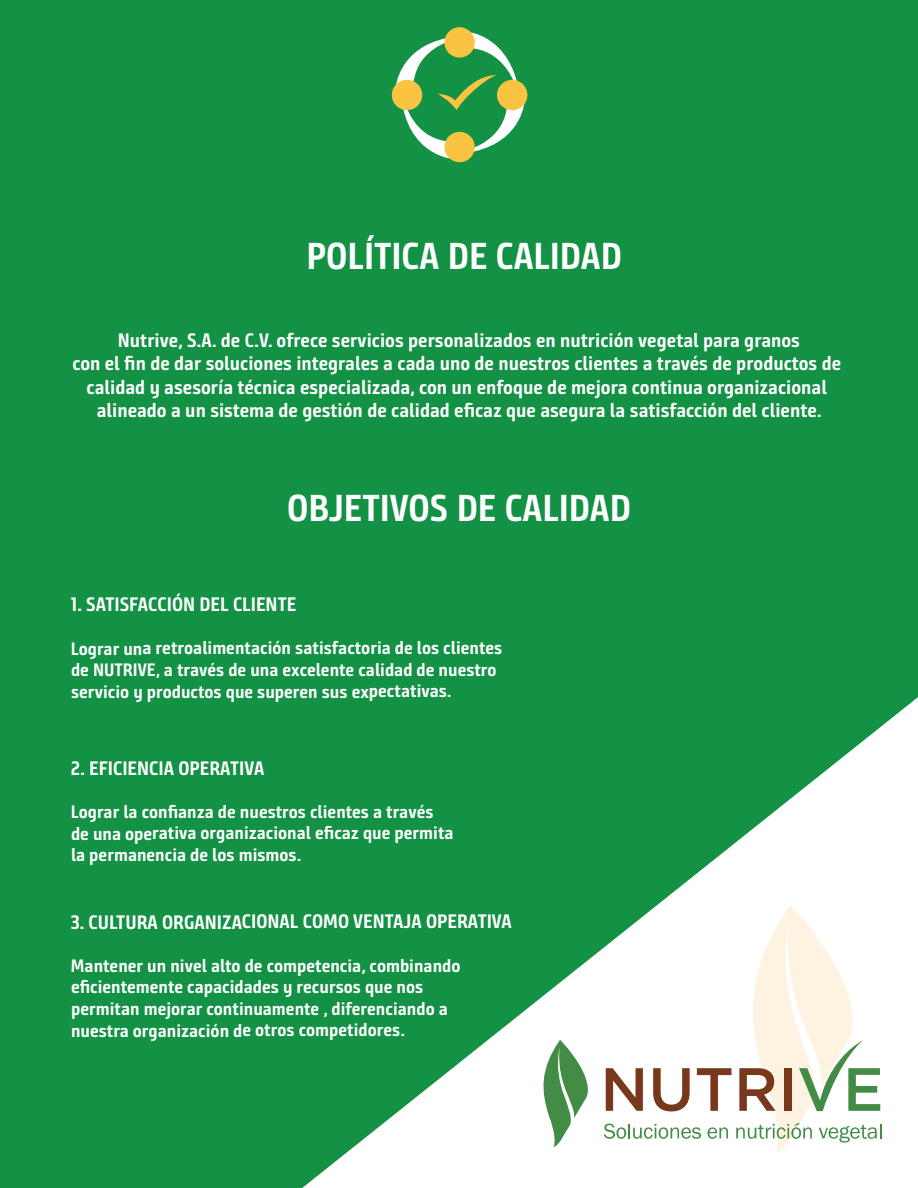
<style>
.page{position:relative;width:918px;height:1188px;background:#139144}
.page>*{position:absolute;margin:0;border:0;box-sizing:border-box;transform-origin:0 0}
.t1{font:700 37.5px "Bunday Sans";color:#fff}
.t2{font:700 19.5px/23.4px "Bunday Sans";color:#fff;text-align:center}
.t3{font:700 18px/21.6px "Bunday Sans";color:#fff}
</style>
<div class="page">
<svg style="left:302px;top:697px;width:616px;height:491px"></svg>
<div style="left:392px;top:80px;width:30px;height:30px;background:#fac442;border-radius:50%"></div>
<div style="left:497px;top:80px;width:30px;height:30px;background:#fac442;border-radius:50%"></div>
<div style="left:444px;top:132px;width:31px;height:30px;background:#fac442;border-radius:50%"></div>
<svg style="left:444px;top:27px;width:31px;height:31px"></svg>
<svg style="left:396px;top:29px;width:129px;height:130px"></svg>
<svg style="left:539px;top:1040px;width:49px;height:107px;background:#a0c5a1"></svg>
<svg style="left:604px;top:905px;width:277px;height:247px;background:#edece3"></svg>
<h1 class="t1" style="left:306px;top:233px;width:317px">POLÍTICA DE CALIDAD</h1>
<p class="t2" style="left:72px;top:328px;width:770px">Nutrive, S.A. de C.V. ofrece servicios personalizados en nutrición vegetal para granos<br>con el fin de dar soluciones integrales a cada uno de nuestros clientes a través de productos de calidad y asesoría técnica especializada, con un enfoque de mejora continua organizacional alineado a un sistema de gestión de calidad eficaz que asegura la satisfacción del cliente.</p>
<h1 class="t1" style="left:287px;top:486px;width:345px">OBJETIVOS DE CALIDAD</h1>
<p class="t2" style="left:71px;top:593px;width:227px">1. SATISFACCIÓN DEL CLIENTE</p>
<p class="t3" style="left:71px;top:637px;width:433px">Lograr una retroalimentación satisfactoria de los clientes de NUTRIVE, a través de una excelente calidad de nuestro servicio y productos que superen sus expectativas.</p>
<p class="t2" style="left:71px;top:756px;width:195px">2. EFICIENCIA OPERATIVA</p>
<p class="t3" style="left:71px;top:801px;width:384px">Lograr la confianza de nuestros clientes a través de una operativa organizacional eficaz que permita la permanencia de los mismos.</p>
<p class="t2" style="left:71px;top:910px;width:442px">3. CULTURA ORGANIZACIONAL COMO VENTAJA OPERATIVA</p>
<p class="t3" style="left:71px;top:955px;width:391px">Mantener un nivel alto de competencia, combinando eficientemente capacidades y recursos que nos permitan mejorar continuamente , diferenciando a nuestra organización de otros competidores.</p>
</div>
